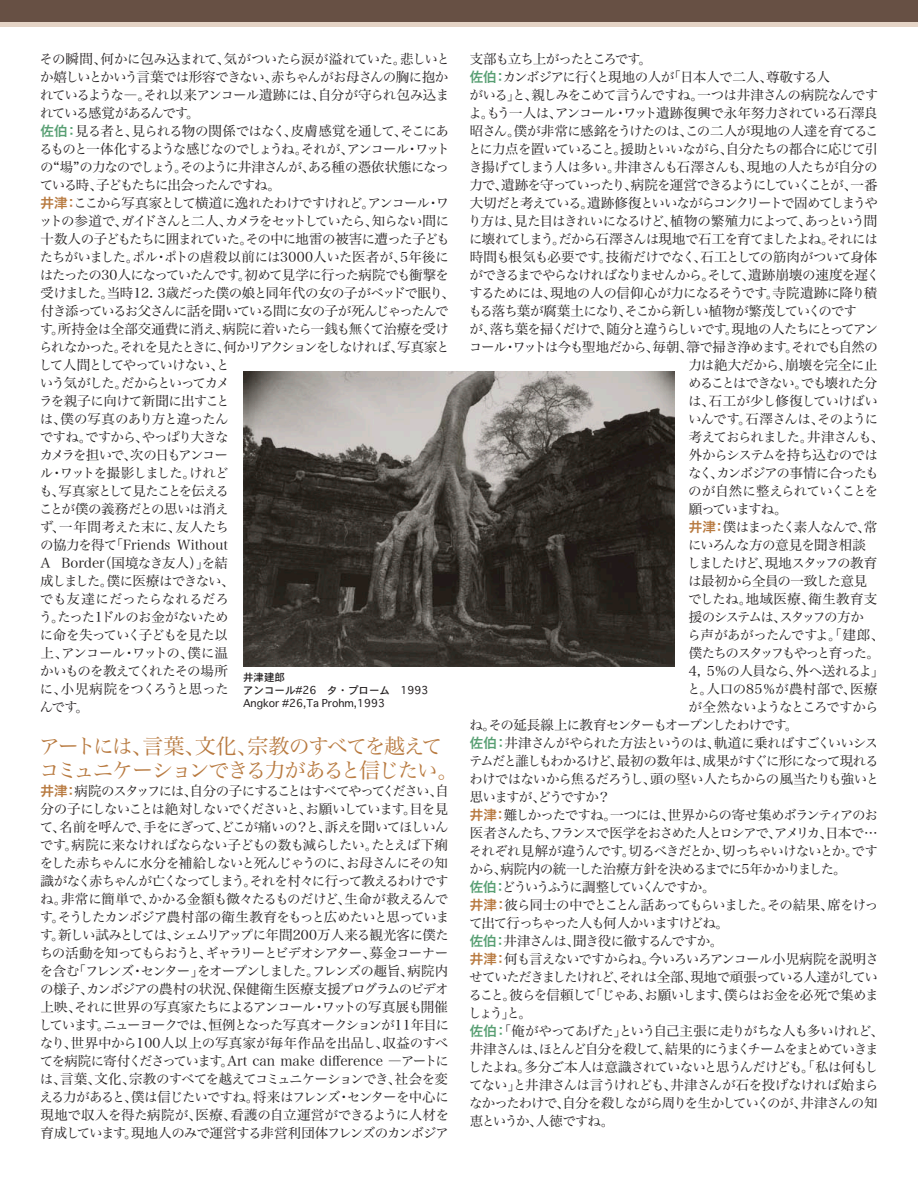
<style>
.page{position:relative;width:918px;height:1188px;background:#fff}
.page>*{position:absolute;margin:0;border:0;box-sizing:border-box;transform-origin:0 0}
.t1{font:21px/24px "Hira Min Pro W3";letter-spacing:-.09em;color:#b87a40}
.t2{font:13.5px/18px "Hira Min Pro W3";letter-spacing:-.075em;color:#231f20}
.t3{font:13.5px "Hira Min Pro W3";letter-spacing:-.055em;color:#231f20}
.t4{font:13.5px "Hira Min Pro W3";letter-spacing:-.115em;color:#231f20}
.t5{font:13.5px "Hira Min Pro W3";letter-spacing:-.05em;color:#231f20}
.t6{font:13.5px "Hira Min Pro W3";letter-spacing:-.105em;color:#231f20}
.t7{font:13.5px "Hira Min Pro W3";letter-spacing:-.045em;color:#231f20}
.t8{font:13.5px "Hira Min Pro W3";letter-spacing:-.095em;color:#231f20}
.t9{font:13.5px "Hira Min Pro W3";letter-spacing:-.11em;color:#231f20}
.t10{font:13.5px "Hira Min Pro W3";letter-spacing:-.12em;color:#231f20}
.t11{font:13.5px "Hira Min Pro W3";letter-spacing:-.035em;color:#231f20}
.t12{font:13.5px "Hira Min Pro W3";letter-spacing:-.15em;color:#231f20}
.t13{font:13.5px "Hira Min Pro W3";letter-spacing:-.04em;color:#231f20}
.t14{font:13.5px "Hira Min Pro W3";letter-spacing:-.125em;color:#231f20}
.t15{font:13.5px "Hira Min Pro W3";letter-spacing:.02em;color:#231f20}
.t16{font:13.5px "Hira Min Pro W3";letter-spacing:.03em;color:#231f20}
.t17{font:13.5px "Hira Min Pro W3";letter-spacing:-.135em;color:#231f20}
.t18{font:10.5px/12.8px "Osaka";color:#231f20}
.s1{font-family:"Hira Kaku Pro W6";color:#589f73}
.s2{font-family:"Hira Kaku Pro W6";color:#b87a40}
</style>
<div class="page">
<div style="left:0;top:0;width:918px;height:27px;background:#e4d3c5"></div>
<div style="left:0;top:0;width:918px;height:22px;background:#675044"></div>
<img style="left:243px;top:371px;width:432px;height:295px">
<p class="t2" style="left:39px;top:49px;width:417px">その瞬間、何かに包み込まれて、気がついたら涙が溢れていた。悲しいとか嬉しいとかいう言葉では形容できない、赤ちゃんがお母さんの胸に抱かれているような―。それ以来アンコール遺跡には、自分が守られ包み込まれている感覚があるんです。<br><span class="s1">佐伯：</span>見る者と、見られる物の関係ではなく、皮膚感覚を通して、そこにあるものと一体化するような感じなのでしょうね。それが、アンコール・ワットの“場”の力なのでしょう。そのように井津さんが、ある種の憑依状態になっている時、子どもたちに出会ったんですね。<br><span class="s2">井津：</span>ここから写真家として横道に逸れたわけですけれど。アンコール・ワットの参道で、ガイドさんと二人、カメラをセットしていたら、知らない間に十数人の子どもたちに囲まれていた。その中に地雷の被害に遭った子どもたちがいました。ポル・ポトの虐殺以前には3000人いた医者が、5年後にはたったの30人になっていたんです。初めて見学に行った病院でも衝撃を受けました。当時12. 3歳だった僕の娘と同年代の女の子がベッドで眠り、付き添っているお父さんに話を聞いている間に女の子が死んじゃったんです。所持金は全部交通費に消え、病院に着いたら一銭も無くて治療を受けられなかった。それを見たときに、何かリアクションをしなければ、写真家として人間としてやっていけない、と<br>いう気がした。だからといってカメ<br>ラを親子に向けて新聞に出すこと<br>は、僕の写真のあり方と違ったん<br>ですね。ですから、やっぱり大きな<br>カメラを担いで、次の日もアンコー<br>ル・ワットを撮影しました。けれど<br>も、写真家として見たことを伝える<br>ことが僕の義務だとの思いは消え<br>ず、一年間考えた末に、友人たち<br>の協力を得て「Friends Without<br>A Border（国境なき友人）」を結<br>成しました。僕に医療はできない、<br>でも友達にだったらなれるだろ<br>う。たった1ドルのお金がないため<br>に命を失っていく子どもを見た以<br>上、アンコール・ワットの、僕に温<br>かいものを教えてくれたその場所<br>に、小児病院をつくろうと思った<br>んです。</p>
<h1 class="t1" style="left:39px;top:733px;width:421px">アートには、言葉、文化、宗教のすべてを越えてコミュニケーションできる力があると信じたい。</h1>
<p class="t2" style="left:39px;top:781px;width:412px;text-align:justify"><span class="s2">井津：</span>病院のスタッフには、自分の子にすることはすべてやってください、自分の子にしないことは絶対しないでくださいと、お願いしています。目を見て、名前を呼んで、手をにぎって、どこが痛いの？と、訴えを聞いてほしいんです。病院に来なければならない子どもの数も減らしたい。たとえば下痢をした赤ちゃんに水分を補給しないと死んじゃうのに、お母さんにその知識がなく赤ちゃんが亡くなってしまう。それを村々に行って教えるわけですね。非常に簡単で、かかる金額も微々たるものだけど、生命が救えるんです。そうしたカンボジア農村部の衛生教育をもっと広めたいと思っています。新しい試みとしては、シェムリアップに年間200万人来る観光客に僕たちの活動を知ってもらおうと、ギャラリーとビデオシアター、募金コーナーを含む「フレンズ・センター」をオープンしました。フレンズの趣旨、病院内の様子、カンボジアの農村の状況、保健衛生医療支援プログラムのビデオ上映、それに世界の写真家たちによるアンコール・ワットの写真展も開催しています。ニューヨークでは、恒例となった写真オークションが11年目になり、世界中から100人以上の写真家が毎年作品を出品し、収益のすべてを病院に寄付くださっています。Art can make difference ―アートには、言葉、文化、宗教のすべてを越えてコミュニケーションでき、社会を変える力があると、僕は信じたいですね。将来はフレンズ・センターを中心に現地で収入を得た病院が、医療、看護の自立運営ができるように人材を育成しています。現地人のみで運営する非営利団体フレンズのカンボジア</p>
<p class="t18" style="left:243px;top:671px;width:187px">井津建郎<br>アンコール#26　タ・プローム　1993<br>Angkor #26,Ta Prohm,1993</p>
<p class="t2" style="left:470px;top:49px;width:184px">支部も立ち上がったところです。</p>
<p class="t2" style="left:470px;top:67px;width:362px"><span class="s1">佐伯：</span>カンボジアに行くと現地の人が「日本人で二人、尊敬する人</p>
<p class="t2" style="left:469px;top:85px;width:410px">がいる」と、親しみをこめて言うんですね。一つは井津さんの病院なんです</p>
<p class="t2" style="left:469px;top:103px;width:411px">よ。もう一人は、アンコール・ワット遺跡復興で永年努力されている石澤良</p>
<p class="t7" style="left:470px;top:120px;width:410px">昭さん。僕が非常に感銘をうけたのは、この二人が現地の人達を育てるこ</p>
<p class="t2" style="left:468px;top:139px;width:412px">とに力点を置いていること。援助といいながら、自分たちの都合に応じて引</p>
<p class="t5" style="left:469px;top:156px;width:411px">き揚げてしまう人は多い。井津さんも石澤さんも、現地の人たちが自分の</p>
<p class="t6" style="left:469px;top:174px;width:410px">力で、遺跡を守っていったり、病院を運営できるようにしていくことが、一番</p>
<p class="t4" style="left:470px;top:192px;width:410px">大切だと考えている。遺跡修復といいながらコンクリートで固めてしまうや</p>
<p class="t2" style="left:468px;top:211px;width:411px">り方は、見た目はきれいになるけど、植物の繁殖力によって、あっという間</p>
<p class="t2" style="left:469px;top:229px;width:410px">に壊れてしまう。だから石澤さんは現地で石工を育てましたよね。それには</p>
<p class="t3" style="left:470px;top:246px;width:409px">時間も根気も必要です。技術だけでなく、石工としての筋肉がついて身体</p>
<p class="t2" style="left:469px;top:265px;width:412px">ができるまでやらなければなりませんから。そして、遺跡崩壊の速度を遅く</p>
<p class="t3" style="left:469px;top:282px;width:410px">するためには、現地の人の信仰心が力になるそうです。寺院遺跡に降り積</p>
<p class="t2" style="left:469px;top:301px;width:390px">もる落ち葉が腐葉土になり、そこから新しい植物が繁茂していくのです</p>
<p class="t9" style="left:469px;top:318px;width:410px">が、落ち葉を掃くだけで、随分と違うらしいです。現地の人たちにとってアン</p>
<p class="t2" style="left:469px;top:337px;width:411px">コール・ワットは今も聖地だから、毎朝、箒で掃き浄めます。それでも自然の</p>
<p class="t11" style="left:688px;top:354px;width:191px">力は絶大だから、崩壊を完全に止</p>
<p class="t6" style="left:688px;top:372px;width:191px">めることはできない。でも壊れた分</p>
<p class="t7" style="left:688px;top:390px;width:191px">は、石工が少し修復していけばい</p>
<p class="t2" style="left:688px;top:409px;width:192px">いんです。石澤さんは、そのように</p>
<p class="t2" style="left:689px;top:427px;width:197px">考えておられました。井津さんも、</p>
<p class="t3" style="left:689px;top:444px;width:191px">外からシステムを持ち込むのでは</p>
<p class="t2" style="left:688px;top:463px;width:192px">なく、カンボジアの事情に合ったも</p>
<p class="t5" style="left:688px;top:480px;width:192px">のが自然に整えられていくことを</p>
<p class="t4" style="left:689px;top:498px;width:100px">願っていますね。</p>
<p class="t6" style="left:689px;top:516px;width:190px"><span class="s2">井津：</span>僕はまったく素人なんで、常</p>
<p class="t2" style="left:688px;top:535px;width:179px">にいろんな方の意見を聞き相談</p>
<p class="t4" style="left:687px;top:552px;width:192px">しましたけど、現地スタッフの教育</p>
<p class="t7" style="left:688px;top:570px;width:181px">は最初から全員の一致した意見</p>
<p class="t16" style="left:688px;top:588px;width:191px">でしたね。地域医療、衛生教育支</p>
<p class="t17" style="left:689px;top:606px;width:177px">援のシステムは、スタッフの方か</p>
<p class="t13" style="left:688px;top:624px;width:198px">ら声があがったんですよ。「建郎、</p>
<p class="t14" style="left:689px;top:642px;width:193px">僕たちのスタッフもやっと育った。</p>
<p class="t11" style="left:689px;top:660px;width:197px">4, 5％の人員なら、外へ送れるよ」</p>
<p class="t15" style="left:687px;top:678px;width:192px">と。人口の85％が農村部で、医療</p>
<p class="t2" style="left:688px;top:697px;width:192px">が全然ないようなところですから</p>
<p class="t2" style="left:469px;top:715px;width:330px">ね。その延長線上に教育センターもオープンしたわけです。</p>
<p class="t3" style="left:470px;top:731px;width:410px"><span class="s1">佐伯：</span>井津さんがやられた方法というのは、軌道に乗ればすごくいいシス</p>
<p class="t2" style="left:469px;top:751px;width:411px">テムだと誰しもわかるけど、最初の数年は、成果がすぐに形になって現れる</p>
<p class="t2" style="left:469px;top:769px;width:411px">わけではないから焦るだろうし、頭の堅い人たちからの風当たりも強いと</p>
<p class="t8" style="left:470px;top:785px;width:142px">思いますが、どうですか？</p>
<p class="t2" style="left:470px;top:805px;width:410px"><span class="s2">井津：</span>難しかったですね。一つには、世界からの寄せ集めボランティアのお</p>
<p class="t4" style="left:470px;top:821px;width:409px">医者さんたち、フランスで医学をおさめた人とロシアで、アメリカ、日本で…</p>
<p class="t2" style="left:469px;top:841px;width:410px">それぞれ見解が違うんです。切るべきだとか、切っちゃいけないとか。です</p>
<p class="t2" style="left:469px;top:859px;width:379px">から、病院内の統一した治療方針を決めるまでに5年かかりました。</p>
<p class="t12" style="left:470px;top:875px;width:247px"><span class="s1">佐伯：</span>どういうふうに調整していくんですか。</p>
<p class="t2" style="left:470px;top:895px;width:410px"><span class="s2">井津：</span>彼ら同士の中でとことん話あってもらいました。その結果、席をけっ</p>
<p class="t2" style="left:469px;top:913px;width:261px">て出て行っちゃった人も何人かいますけどね。</p>
<p class="t2" style="left:470px;top:931px;width:255px"><span class="s1">佐伯：</span>井津さんは、聞き役に徹するんですか。</p>
<p class="t2" style="left:470px;top:949px;width:411px"><span class="s2">井津：</span>何も言えないですからね。今いろいろアンコール小児病院を説明さ</p>
<p class="t8" style="left:470px;top:965px;width:410px">せていただきましたけれど、それは全部、現地で頑張っている人達がしてい</p>
<p class="t2" style="left:469px;top:985px;width:412px">ること。彼らを信頼して「じゃあ、お願いします、僕らはお金を必死で集めま</p>
<p class="t2" style="left:468px;top:1003px;width:65px">しょう」と。</p>
<p class="t2" style="left:470px;top:1021px;width:416px"><span class="s1">佐伯：</span>「俺がやってあげた」という自己主張に走りがちな人も多いけれど、</p>
<p class="t10" style="left:470px;top:1037px;width:410px">井津さんは、ほとんど自分を殺して、結果的にうまくチームをまとめていきま</p>
<p class="t2" style="left:468px;top:1057px;width:412px">したよね。多分ご本人は意識されていないと思うんだけども。「私は何もし</p>
<p class="t5" style="left:469px;top:1073px;width:411px">てない」と井津さんは言うけれども、井津さんが石を投げなければ始まら</p>
<p class="t2" style="left:469px;top:1093px;width:410px">なかったわけで、自分を殺しながら周りを生かしていくのが、井津さんの知</p>
<p class="t8" style="left:470px;top:1109px;width:146px">恵というか、人徳ですね。</p>
</div>
